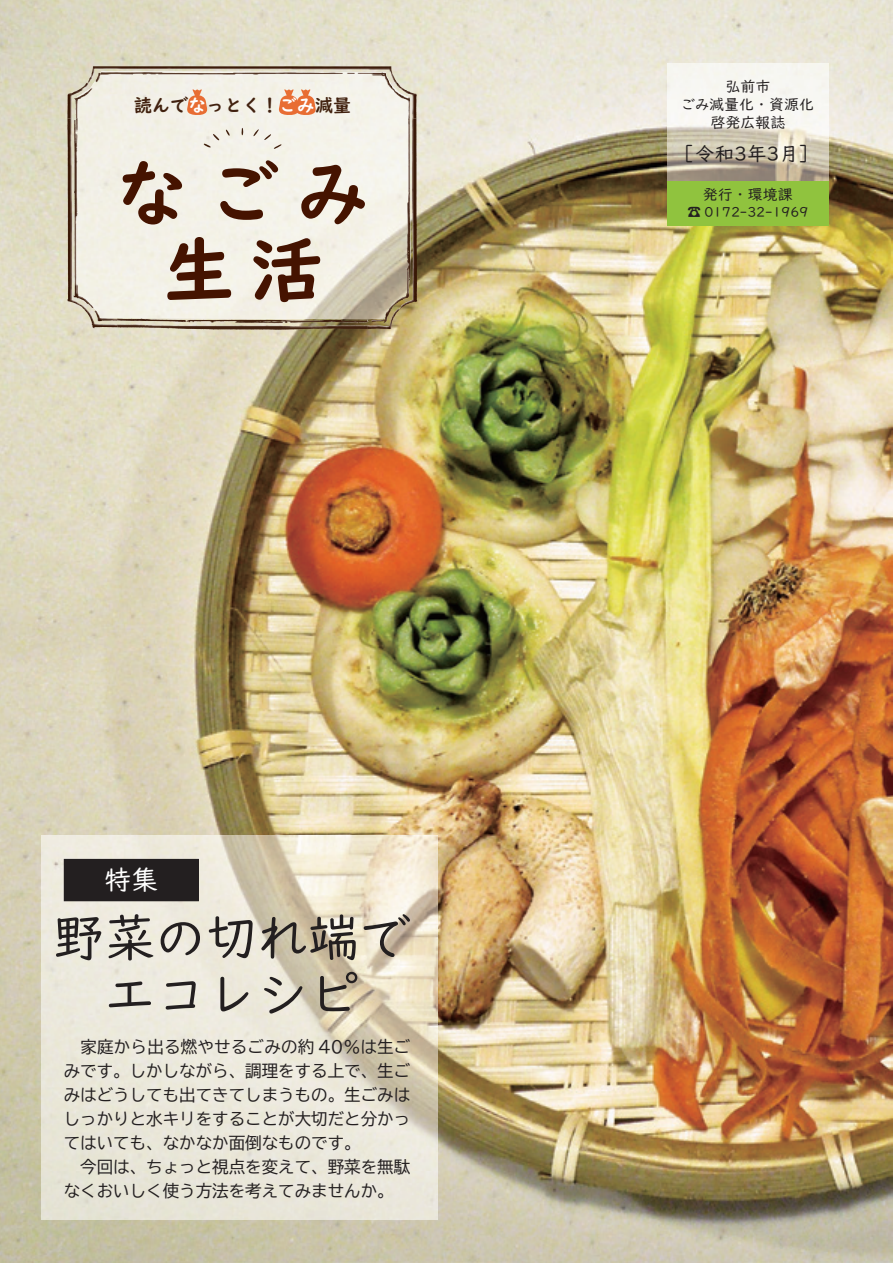
<style>
.page{position:relative;width:893px;height:1263px;background:#fff}
.page>*{position:absolute;margin:0;border:0;box-sizing:border-box;transform-origin:0 0}
.t1{font:75px "UD Digi Kyokasho NP B";color:#451300}
.t2{font:73.5px "UD Digi Kyokasho NP B";color:#451300}
.t3{font:51px/57px "UD Digi Kyokasho NP R";color:#231f20;text-align:center}
.t4{font:27px "UD Digi Kyokasho NK R";color:#fff}
.t5{font:19.5px "UD Digi Kyokasho NK R";color:#231f20}
.t6{font:18px "UD Digi Kyokasho NP B";letter-spacing:.005em;color:#41210f}
.t7{font:16.5px/24px "BIZ UD Gothic";color:#231f20}
.t8{font:15px/18px "UD Digi Kyokasho NK R";color:#231f20;text-align:center}
.t9{font:13.5px "UD Digi Kyokasho NK R";color:#231f20}
.s1{color:#fff}
.s2{font-family:"BIZ UDP Gothic"}
</style>
<div class="page">
<img style="left:0;top:0;width:893px;height:1263px">
<img style="left:667px;top:64px;width:162px;height:117px">
<div style="left:667px;top:181px;width:162px;height:45px;background:#90c33e"></div>
<img style="left:75px;top:71px;width:335px;height:248px">
<img style="left:67px;top:66px;width:26px;height:52px">
<img style="left:95px;top:72px;width:53px;height:10px">
<img style="left:67px;top:118px;width:1px;height:92px">
<svg style="left:76px;top:118px;width:2px;height:12px"></svg>
<img style="left:412px;top:118px;width:1px;height:93px">
<img style="left:117px;top:320px;width:250px;height:7px">
<img style="left:117px;top:318px;width:37px;height:3px">
<svg style="left:241px;top:128px;width:2px;height:8px"></svg>
<svg style="left:253px;top:129px;width:29px;height:20px"></svg>
<svg style="left:204px;top:129px;width:26px;height:19px"></svg>
<svg style="left:187px;top:89px;width:20px;height:26px"></svg>
<svg style="left:279px;top:89px;width:37px;height:26px"></svg>
<img style="left:41px;top:836px;width:397px;height:383px">
<div style="left:64px;top:859px;width:134px;height:42px;background:#231f20"></div>
<p class="t6" style="left:134px;top:95px;width:218px">読んで<span class="s1">な</span>っとく！<span class="s1">ごみ</span>減量</p>
<h1 class="t1" style="left:115px;top:149px;width:256px">なごみ</h1>
<h2 class="t2" style="left:162px;top:226px;width:163px">生活</h2>
<h3 class="t4" style="left:104px;top:864px;width:55px">特集</h3>
<h3 class="t3" style="left:53px;top:910px;width:358px">野菜の切れ端でエコレシピ</h3>
<p class="t7" style="left:64px;top:1035px;width:348px">　家庭から出る燃やせるごみの約 <span class="s2">40</span>％は生ごみです。しかしながら、調理をする上で、生ごみはどうしても出てきてしまうもの。生ごみはしっかりと水キリをすることが大切だと分かってはいても、なかなか面倒なものです。　<br>　今回は、ちょっと視点を変えて、野菜を無駄なくおいしく使う方法を考えてみませんか。</p>
<p class="t8" style="left:682px;top:77px;width:134px">弘前市<br>ごみ減量化・資源化啓発広報誌</p>
<p class="t5" style="left:681px;top:142px;width:131px">［令和３年３月 ］</p>
<p class="t8" style="left:703px;top:185px;width:92px">発行・環境課</p>
<p class="t9" style="left:687px;top:205px;width:122px">☎ 0172-32-1969</p>
</div>
